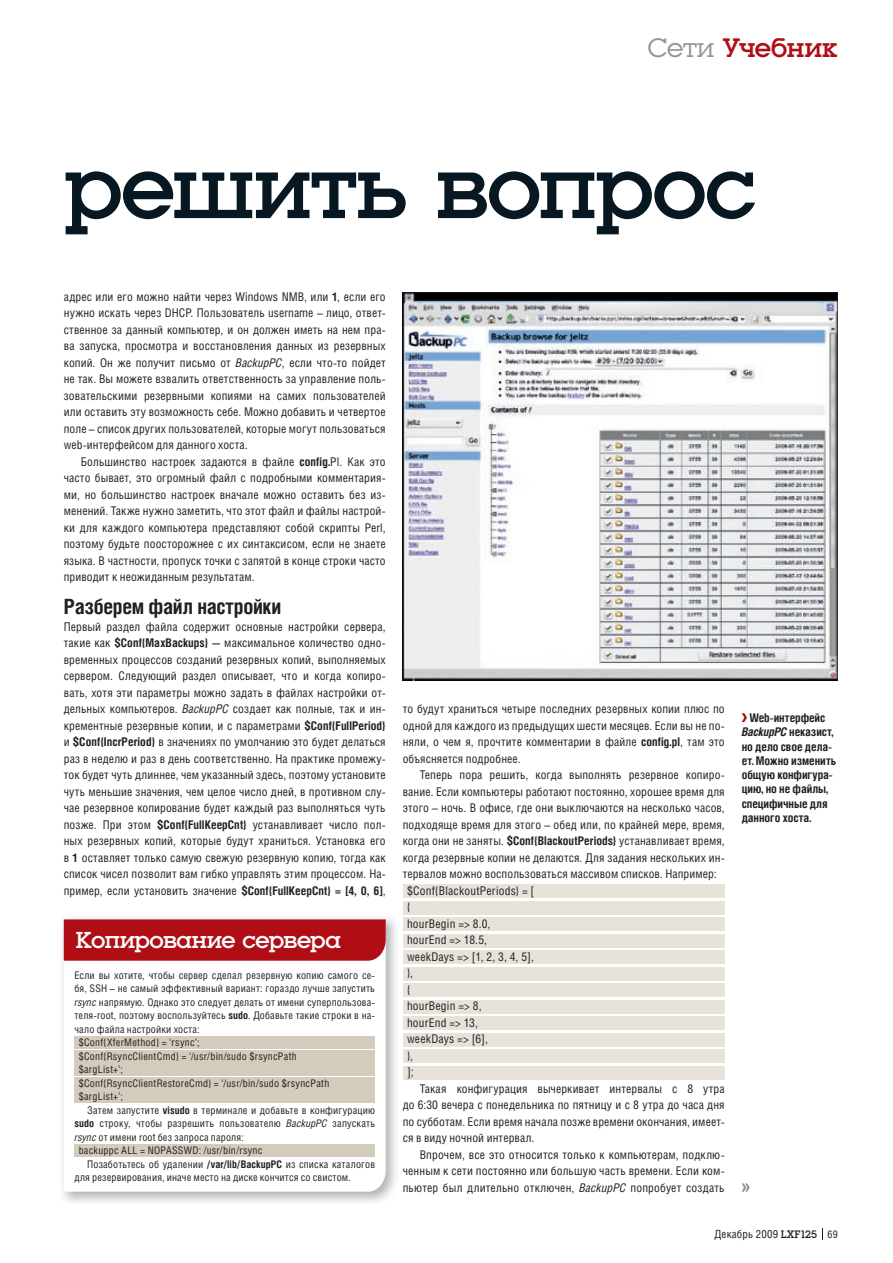
<style>
.page{position:relative;width:893px;height:1263px;background:#fff}
.page>*{position:absolute;margin:0;border:0;box-sizing:border-box;transform-origin:0 0}
.t1{font:91.5px "Luga";letter-spacing:-.015em;color:#071822}
.t2{font:27.75px "Luga";letter-spacing:-.015em;color:#b00d15}
.t3{font:24px "Luga";letter-spacing:-.02em;color:#fff}
.t4{font:700 21px "Helios Cond";letter-spacing:-.015em;color:#231f20}
.t5{font:12px/16.5px "Helios Cond";letter-spacing:.01em;color:#231f20;text-align:justify}
.t6{font:700 12px/14.2px "Helios Cond";letter-spacing:-.005em;color:#231f20}
.t7{font:11.25px "Helios Cond";letter-spacing:.015em;color:#231f20}
.t8{font:10.5px "Helios Cond";letter-spacing:.02em;color:#231f20}
.s1{color:#939598}
.s2{font-weight:700}
.s3{font-style:italic}
.s4{font-family:"Luga"}
.s5{font-size:10.5px}
</style>
<div class="page">
<svg style="left:822px;top:1228px;width:1px;height:12px"></svg>
<svg style="left:742px;top:713px;width:5px;height:9px"></svg>
<div style="left:403px;top:884px;width:322px;height:14px;background:#e8e3da"></div>
<div style="left:403px;top:901px;width:322px;height:13px;background:#e8e3da"></div>
<div style="left:403px;top:917px;width:322px;height:14px;background:#e8e3da"></div>
<div style="left:403px;top:934px;width:322px;height:13px;background:#e8e3da"></div>
<div style="left:403px;top:950px;width:322px;height:14px;background:#e8e3da"></div>
<div style="left:403px;top:967px;width:322px;height:13px;background:#e8e3da"></div>
<div style="left:403px;top:983px;width:322px;height:14px;background:#e8e3da"></div>
<div style="left:403px;top:1000px;width:322px;height:13px;background:#e8e3da"></div>
<div style="left:403px;top:1016px;width:322px;height:14px;background:#e8e3da"></div>
<div style="left:403px;top:1033px;width:322px;height:13px;background:#e8e3da"></div>
<div style="left:403px;top:1049px;width:322px;height:14px;background:#e8e3da"></div>
<div style="left:403px;top:1066px;width:322px;height:13px;background:#e8e3da"></div>
<svg style="left:742px;top:1183px;width:8px;height:9px"></svg>
<svg style="left:403px;top:292px;width:435px;height:388px"></svg>
<img style="left:62px;top:918px;width:334px;height:284px">
<svg style="left:64px;top:961px;width:322px;height:231px"></svg>
<div style="left:64px;top:919px;width:322px;height:42px;background:#b00d15"></div>
<div style="left:74px;top:1036px;width:301px;height:12px;background:#d3ccbc"></div>
<div style="left:74px;top:1050px;width:301px;height:26px;background:#d3ccbc"></div>
<div style="left:74px;top:1077px;width:301px;height:26px;background:#d3ccbc"></div>
<div style="left:74px;top:1144px;width:301px;height:12px;background:#d3ccbc"></div>
<h2 class="t2" style="left:648px;top:34px;width:191px"><span class="s1">Сети</span> Учебник</h2>
<h1 class="t1" style="left:64px;top:144px;width:694px">ре шить во прос</h1>
<p class="t5" style="left:64px;top:288px;width:323px">ад рес или его мож но най ти че рез Windows NMB, или <span class="s2">1</span>, ес ли его нуж но искать че рез DHCP. Поль зо ва тель username – ли цо, ответ&shy;cтвенное за данный ком пь ю тер, и он дол жен иметь на нем пра&shy;ва за пуска, про смот ра и восста нов ления дан ных из ре зерв ных ко пий. Он же по лу чит пись мо от <span class="s3">BackupPC</span>, ес ли что-то пой дет не так. Вы мо же те взва лить от вет ствен ность за управ ление поль&shy;зо ва те льскими ре зерв ны ми ко пия ми на самих поль зо ва те лей или оста вить эту воз мож ность се бе. Мож но до ба вить и чет вер тое по ле – спи сок дру гих поль зо ва те лей, ко то рые мо гут поль зо вать ся web-ин тер фей сом для дан но го хоста.</p>
<p class="t5" style="left:64px;top:453px;width:324px;text-indent:17px">Боль шин ство на стро ек за да ют ся в фай ле <span class="s2">config.</span>Pl. Как это часто бы ва ет, это ог ром ный файл с под роб ны ми ком мен та рия&shy;ми, но боль шин ство на стро ек вна ча ле мож но оста вить без из&shy;менений. Так же нуж но за ме тить, что этот файл и фай лы на строй&shy;ки для ка ж до го ком пь ю те ра пред став ля ют со бой скрип ты Perl, по это му будь те поосто рожнее с их син так си сом, ес ли не знае те язы ка. В ча ст но сти, про пуск точ ки с за пя той в кон це стро ки часто при во дит к неожи дан ным ре зуль та там.</p>
<h3 class="t4" style="left:64px;top:594px;width:219px">Раз бе рем файл на строй ки</h3>
<p class="t5" style="left:64px;top:618px;width:323px">Пер вый раз дел фай ла со дер жит основ ные на строй ки сер ве ра, та кие как <span class="s2">$Conf{MaxBackups} —</span> мак си маль ное ко ли че ство од но&shy;вре мен ных про цес сов соз даний ре зерв ных ко пий, вы пол няе мых сер ве ром. Сле дую щий раз дел опи сы ва ет, что и когда ко пи ро&shy;вать, хо тя эти па ра мет ры мож но за дать в фай лах на строй ки от&shy;дель ных ком пь ю те ров. <span class="s3">BackupPC</span> соз да ет как пол ные, так и ин - кре мен т ные ре зерв ные ко пии, и с па ра мет рами <span class="s2">$Conf{FullPeriod} </span>и <span class="s2">$Conf{IncrPeriod}</span> в зна чениях по умол чанию это будет де латься раз в неде лю и раз в день со от вет ствен но. На прак ти ке про ме жу&shy;ток бу дет чуть длиннее, чем ука зан ный здесь, по это му уста но ви те чуть мень шие зна чения, чем це лое чис ло дней, в про тив ном слу&shy;чае ре зерв ное ко пи ро вание бу дет ка ж дый раз вы пол нять ся чуть поз же. При этом <span class="s2">$Conf{FullKeepCnt}</span> уста нав ли ва ет чис ло пол&shy;ных ре зерв ных ко пий, ко то рые бу дут хранить ся. Уста нов ка его в <span class="s2">1</span> остав ля ет толь ко са мую све жую ре зерв ную ко пию, тогда как спи сок чи сел позволит вам гиб ко управ лять этим про цес сом. На&shy;при мер, ес ли уста но вить зна чение <span class="s2">$Conf{FullKeepCnt} = [4, 0, 6]</span>,</p>
<h3 class="t3" style="left:76px;top:929px;width:266px">Ко пи ро ва ние сер ве ра</h3>
<p class="t8" style="left:74px;top:969px;width:302px">Ес ли вы хо ти те, что бы сер вер сде лал ре зерв ную ко пию са мо го се-</p>
<p class="t8" style="left:74px;top:982px;width:302px">бя, SSH – не са мый эф фек тив ный ва ри ант: го раз до луч ше за пус тить</p>
<p class="t8" style="left:74px;top:996px;width:302px"><span class="s3">rsync</span> на пря мую. Од на ко это сле ду ет де лать от име ни су пер поль зо ва-</p>
<p class="t8" style="left:74px;top:1009px;width:302px">те ля-root, по это му вос поль зуй тесь <span class="s2">sudo</span>. До бавь те та кие стро ки в на-</p>
<p class="t8" style="left:74px;top:1023px;width:127px">ча ло фай ла на строй ки хос та:</p>
<p class="t8" style="left:79px;top:1036px;width:122px">$Conf{XferMethod} = ‘rsync’;</p>
<p class="t8" style="left:79px;top:1050px;width:220px">$Conf{RsyncClientCmd} = ‘/usr/bin/sudo $rsyncPath</p>
<p class="t8" style="left:79px;top:1063px;width:46px">$argList+’;</p>
<p class="t8" style="left:79px;top:1077px;width:252px">$Conf{RsyncClientRestoreCmd} = ‘/usr/bin/sudo $rsyncPath</p>
<p class="t8" style="left:79px;top:1090px;width:46px">$argList+’;</p>
<p class="t8" style="left:87px;top:1104px;width:289px">За тем за пус ти те <span class="s2">visudo</span> в тер ми на ле и до бавь те в кон фи гу ра цию</p>
<p class="t8" style="left:74px;top:1117px;width:302px"><span class="s2">sudo</span> стро ку, что бы раз ре шить поль зо ва те лю <span class="s3">BackupPC</span> за пус кать</p>
<p class="t8" style="left:74px;top:1131px;width:171px"><span class="s3">rsync</span> от име ни root без за про са па ро ля:</p>
<p class="t8" style="left:79px;top:1144px;width:185px">backuppc ALL = NOPASSWD: /usr/bin/rsync</p>
<p class="t8" style="left:87px;top:1158px;width:289px">По за боть тесь об уда ле нии <span class="s2">/var/lib/BackupPC</span> из спи ска ка та ло гов</p>
<p class="t8" style="left:74px;top:1171px;width:278px">для ре зер ви ро ва ния, ина че ме сто на дис ке кон чит ся со сви стом.</p>
<p class="t5" style="left:403px;top:700px;width:323px">то бу дут хранить ся че ты ре по следних ре зерв ных ко пии плюс по од ной для ка ж до го из пре ды ду щих шести ме ся цев. Ес ли вы не по&shy;ня ли, о чем я, про чти те ком мен та рии в фай ле <span class="s2">config.pl</span>, там это объ яс ня ет ся под робнее.</p>
<p class="t5" style="left:420px;top:766px;width:306px">Те перь по ра ре шить, когда вы пол нять ре зерв ное ко пи ро-</p>
<p class="t5" style="left:403px;top:783px;width:323px">вание. Ес ли ком пь ю те ры ра бо та ют по сто ян но, хо ро шее вре мя для</p>
<p class="t5" style="left:403px;top:799px;width:323px">это го – ночь. В офи се, где они вы клю ча ют ся на несколь ко ча сов,</p>
<p class="t5" style="left:403px;top:816px;width:323px">под хо дя ще вре мя для это го – обед или, по крайней ме ре, вре мя,</p>
<p class="t5" style="left:403px;top:832px;width:323px">когда они не за ня ты. <span class="s2">$Conf{BlackoutPeriods}</span> уста нав ли ва ет вре мя,</p>
<p class="t5" style="left:403px;top:849px;width:323px">когда ре зерв ные ко пии не де ла ют ся. Для за дания несколь ких ин-</p>
<p class="t5" style="left:403px;top:865px;width:315px">тер ва лов мож но восполь зо вать ся мас си вом спи сков. На при мер:</p>
<p class="t5" style="left:407px;top:882px;width:129px">$Conf{BlackoutPeriods} = [</p>
<p class="t5" style="left:407px;top:898px;width:5px">{</p>
<p class="t5" style="left:407px;top:915px;width:85px">hourBegin =&gt; 8.0,</p>
<p class="t5" style="left:407px;top:931px;width:82px">hourEnd =&gt; 18.5,</p>
<p class="t5" style="left:407px;top:948px;width:128px">weekDays =&gt; [1, 2, 3, 4, 5],</p>
<p class="t5" style="left:407px;top:964px;width:7px">},</p>
<p class="t5" style="left:407px;top:981px;width:5px">{</p>
<p class="t5" style="left:407px;top:997px;width:76px">hourBegin =&gt; 8,</p>
<p class="t5" style="left:407px;top:1014px;width:73px">hourEnd =&gt; 13,</p>
<p class="t5" style="left:407px;top:1030px;width:83px">weekDays =&gt; [6],</p>
<p class="t5" style="left:407px;top:1047px;width:7px">},</p>
<p class="t5" style="left:407px;top:1063px;width:8px">];</p>
<p class="t5" style="left:420px;top:1080px;width:306px">Та кая кон фи гу ра ция вы чер ки ва ет ин тер ва лы с 8 ут ра</p>
<p class="t5" style="left:403px;top:1096px;width:323px">до 6:30 ве че ра с понедельника по пятницу и с 8 ут ра до ча са дня</p>
<p class="t5" style="left:403px;top:1113px;width:323px">по суб бо там. Ес ли вре мя на ча ла поз же вре мени окон чания, име ет-</p>
<p class="t5" style="left:403px;top:1129px;width:133px">ся в ви ду ноч ной ин тер вал.</p>
<p class="t5" style="left:420px;top:1146px;width:306px">Впро чем, все это от но сит ся толь ко к ком пь ю те рам, под клю-</p>
<p class="t5" style="left:403px;top:1162px;width:323px">чен ным к се ти по сто ян но или боль шую часть вре мени. Ес ли ком-</p>
<p class="t5" style="left:403px;top:1179px;width:323px">пь ю тер был дли тель но от клю чен, <span class="s3">BackupPC</span> по про бу ет соз дать</p>
<p class="t6" style="left:742px;top:710px;width:96px;text-indent:8px">Web-ин тер фейс<br><span class="s3">BackupPC</span> не ка зист, но де ло свое де ла&shy;ет. Мож но из ме нить об щую кон фи гу ра&shy;цию, но не фай лы, спе ци фич ные для дан но го хос та.</p>
<p class="t7" style="left:715px;top:1227px;width:125px">Декабрь 2009 <span class="s4">LXF125</span> <span class="s5">69</span></p>
</div>
